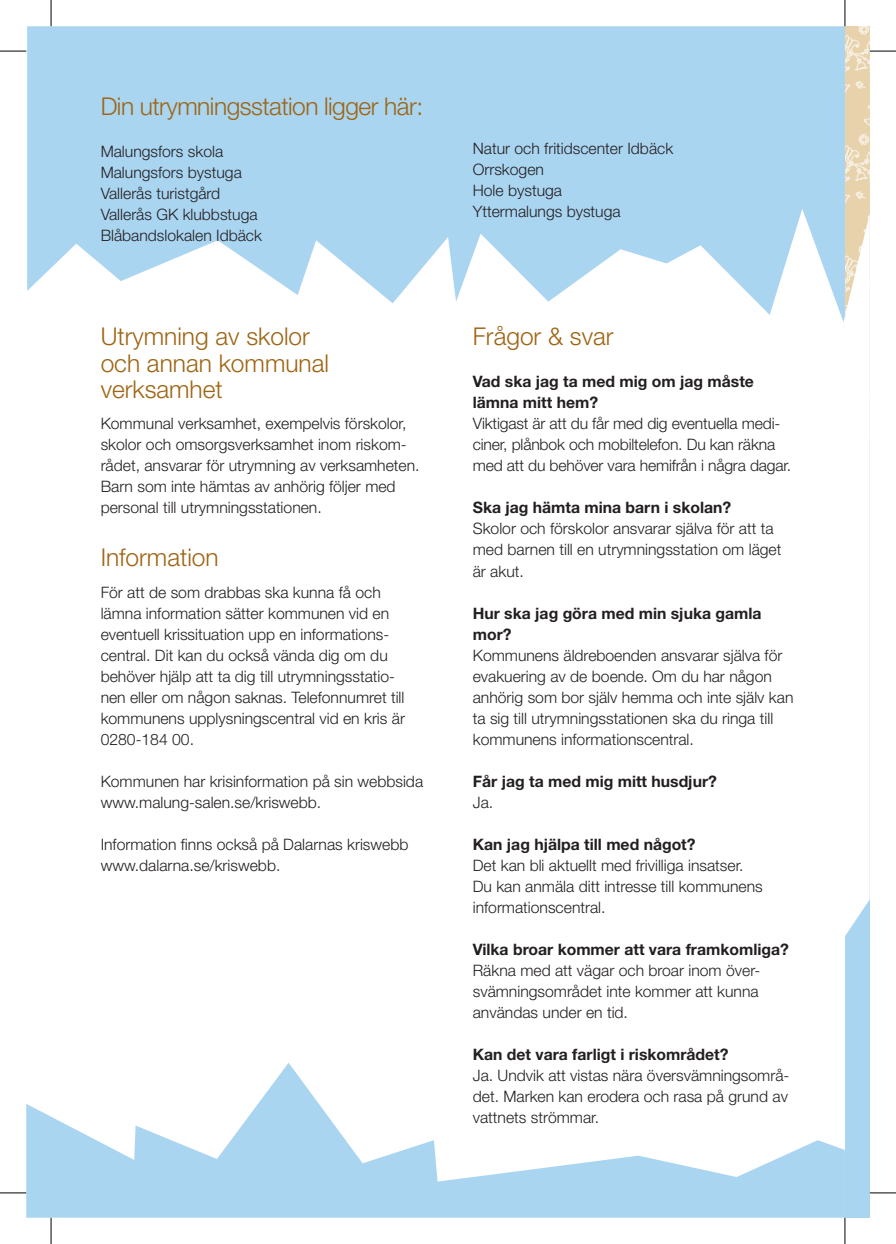
<style>
.page{position:relative;width:896px;height:1244px;background:#fff}
.page>*{position:absolute;margin:0;border:0;box-sizing:border-box;transform-origin:0 0}
.t1{font:300 24.5px/26.2px "Helvetica Neue";color:#9e6412}
.t2{font:300 24.5px "Helvetica Neue";letter-spacing:-.02em;color:#9e6412}
.t3{font:300 15.75px/21px "Helvetica Neue";color:#231f20}
.t4{font:700 15.75px/21px "Helvetica Neue";color:#231f20}
</style>
<div class="page">
<div style="left:845px;top:26px;width:25px;height:1191px;background:#aad5f1"></div>
<svg style="left:845px;top:26px;width:25px;height:187px;background:#e9d7b5"></svg>
<svg style="left:27px;top:26px;width:818px;height:289px;fill:#aad5f1"></svg>
<svg style="left:840px;top:213px;width:30px;height:723px"></svg>
<svg style="left:26px;top:1063px;width:819px;height:154px"></svg>
<svg style="left:0;top:51px;width:26px;height:1px"></svg>
<svg style="left:870px;top:51px;width:26px;height:1px"></svg>
<svg style="left:0;top:1192px;width:26px;height:1px"></svg>
<svg style="left:870px;top:1192px;width:26px;height:1px"></svg>
<svg style="left:51px;top:0;width:1px;height:26px"></svg>
<svg style="left:51px;top:1217px;width:1px;height:26px"></svg>
<svg style="left:844px;top:0;width:1px;height:26px"></svg>
<svg style="left:844px;top:1217px;width:1px;height:26px"></svg>
<h1 class="t2" style="left:101px;top:91px;width:324px">Din utrymningsstation ligger här:</h1>
<p class="t3" style="left:101px;top:141px;width:163px">Malungsfors skola<br>Malungsfors bystuga<br>Vallerås turistgård<br>Vallerås GK klubbstuga<br>Blåbandslokalen Idbäck</p>
<p class="t3" style="left:473px;top:137px;width:202px">Natur och fritidscenter Idbäck<br>Orrskogen<br>Hole bystuga<br>Yttermalungs bystuga</p>
<h1 class="t1" style="left:101px;top:323px;width:230px">Utrymning av skolor och annan kommunal verksamhet</h1>
<p class="t3" style="left:101px;top:413px;width:320px">Kommunal verksamhet, exempelvis förskolor, skolor och omsorgsverksamhet inom riskom&shy;rådet, ansvarar för utrymning av verksamheten.<br>Barn som inte hämtas av anhörig följer med personal till utrymningsstationen.</p>
<h1 class="t1" style="left:101px;top:543px;width:119px">Information</h1>
<p class="t3" style="left:101px;top:581px;width:306px">För att de som drabbas ska kunna få och lämna information sätter kommunen vid en eventuell krissituation upp en informations&shy;central. Dit kan du också vända dig om du behöver hjälp att ta dig till utrymningsstatio&shy;nen eller om någon saknas. Telefonnumret till kommunens upplysningscentral vid en kris är 0280-184 00.</p>
<p class="t3" style="left:101px;top:770px;width:324px">Kommunen har krisinformation på sin webbsida www.malung-salen.se/kriswebb.</p>
<p class="t3" style="left:101px;top:833px;width:309px">Information finns också på Dalarnas kriswebb www.dalarna.se/kriswebb.</p>
<h1 class="t1" style="left:473px;top:323px;width:142px">Frågor &amp; svar</h1>
<p class="t4" style="left:473px;top:371px;width:283px">Vad ska jag ta med mig om jag måste lämna mitt hem?</p>
<p class="t3" style="left:473px;top:413px;width:320px">Viktigast är att du får med dig eventuella medi&shy;ciner, plånbok och mobiltelefon. Du kan räkna med att du behöver vara hemifrån i några dagar.</p>
<p class="t4" style="left:473px;top:497px;width:260px">Ska jag hämta mina barn i skolan?</p>
<p class="t3" style="left:473px;top:518px;width:310px">Skolor och förskolor ansvarar själva för att ta med barnen till en utrymningsstation om läget är akut.</p>
<p class="t4" style="left:473px;top:602px;width:290px">Hur ska jag göra med min sjuka gamla mor?</p>
<p class="t3" style="left:473px;top:644px;width:322px">Kommunens äldreboenden ansvarar själva för evakuering av de boende. Om du har någon anhörig som bor själv hemma och inte själv kan ta sig till utrymningsstationen ska du ringa till kommunens informationscentral.</p>
<p class="t4" style="left:473px;top:770px;width:246px">Får jag ta med mig mitt husdjur?</p>
<p class="t3" style="left:473px;top:791px;width:22px">Ja.</p>
<p class="t4" style="left:473px;top:833px;width:224px">Kan jag hjälpa till med något?</p>
<p class="t3" style="left:473px;top:854px;width:291px">Det kan bli aktuellt med frivilliga insatser.<br>Du kan anmäla ditt intresse till kommunens informationscentral.</p>
<p class="t4" style="left:473px;top:938px;width:318px">Vilka broar kommer att vara framkomliga?</p>
<p class="t3" style="left:473px;top:959px;width:289px;text-align:justify">Räkna med att vägar och broar inom över&shy;svämningsområdet inte kommer att kunna användas under en tid.</p>
<p class="t4" style="left:473px;top:1043px;width:257px">Kan det vara farligt i riskområdet?</p>
<p class="t3" style="left:473px;top:1064px;width:318px;text-align:justify">Ja. Undvik att vistas nära översvämningsområ&shy;det. Marken kan erodera och rasa på grund av vattnets strömmar.</p>
</div>
